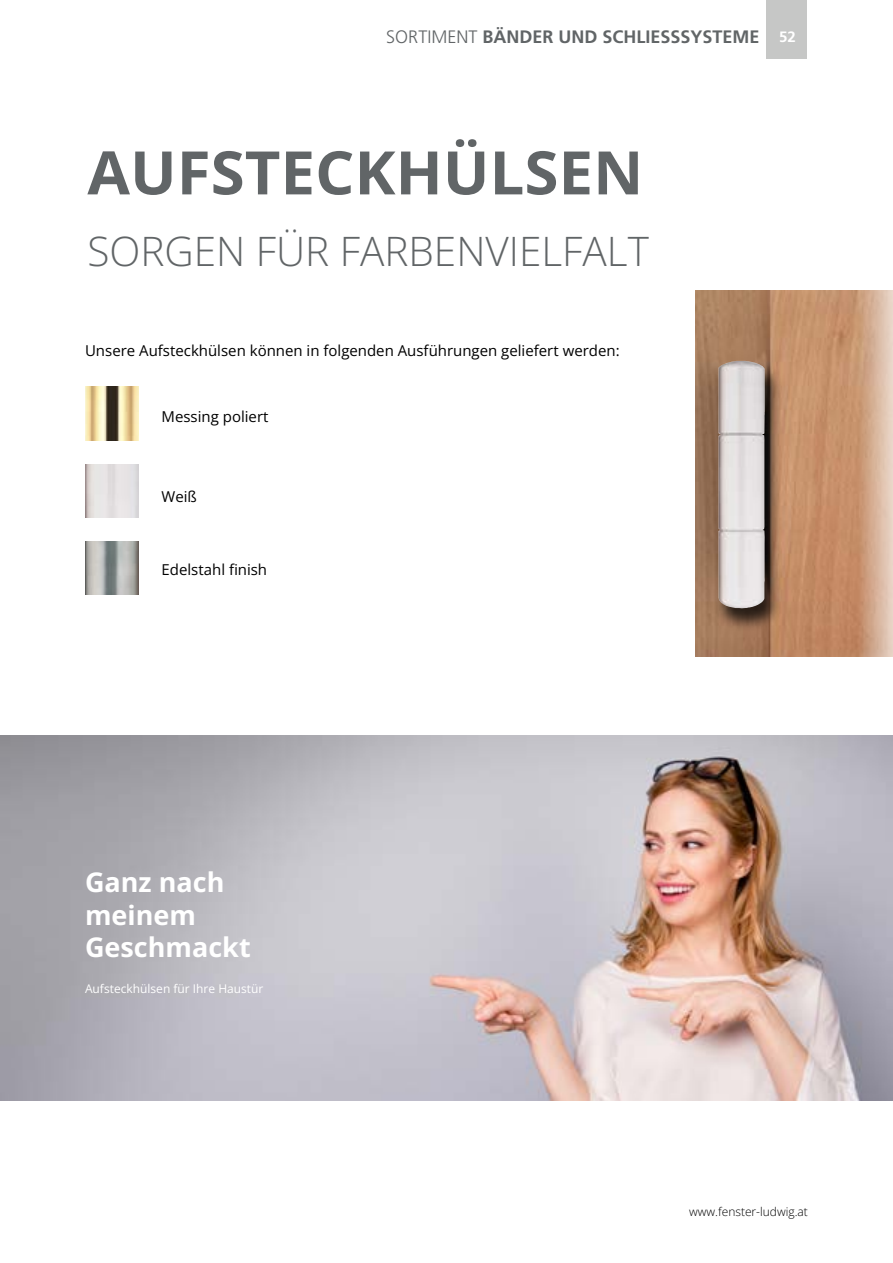
<style>
.page{position:relative;width:893px;height:1263px;background:#fff}
.page>*{position:absolute;margin:0;border:0;box-sizing:border-box;transform-origin:0 0}
.t1{font:700 60px "Open Sans";color:#616567}
.t2{font:300 40.5px "Open Sans";color:#616567}
.t3{font:700 27px/32.4px "Open Sans";color:#fff}
.t4{font:700 18px "Frutiger LT Std";color:#616567}
.t5{font:15px "Open Sans";color:#000}
.t6{font:700 15px "Frutiger LT Std";color:#fff}
.t7{font:12px "Open Sans";color:#fff}
.t8{font:300 12px "Open Sans";color:#000}
.s1{font-weight:300}
</style>
<div class="page">
<img style="left:0;top:736px;width:893px;height:364px">
<div style="left:766px;top:0;width:41px;height:58px;background:#c6c7c6"></div>
<img style="left:695px;top:290px;width:198px;height:366px">
<div style="left:714px;top:361px;width:68px;height:270px;background:#000;opacity:.75"></div>
<img style="left:718px;top:361px;width:47px;height:247px">
<img style="left:85px;top:464px;width:54px;height:54px">
<img style="left:85px;top:387px;width:54px;height:53px">
<img style="left:85px;top:541px;width:54px;height:54px">
<p class="t4" style="left:386px;top:26px;width:375px"><span class="s1">SORTIMENT</span> BÄNDER UND SCHLIESSSYSTEME</p>
<p class="t6" style="left:779px;top:28px;width:18px">52</p>
<h1 class="t1" style="left:87px;top:130px;width:557px">AUFSTECKHÜLSEN</h1>
<h2 class="t2" style="left:87px;top:224px;width:563px">SORGEN FÜR FARBENVIELFALT</h2>
<p class="t5" style="left:85px;top:340px;width:536px">Unsere Aufsteckhülsen können in folgenden Ausführungen geliefert werden:</p>
<p class="t5" style="left:162px;top:406px;width:108px">Messing poliert</p>
<p class="t5" style="left:162px;top:486px;width:37px">Weiß</p>
<p class="t5" style="left:162px;top:559px;width:107px">Edelstahl finish</p>
<h3 class="t3" style="left:85px;top:865px;width:167px">Ganz nach meinem<br>Geschmackt</h3>
<p class="t7" style="left:85px;top:980px;width:180px">Aufsteckhülsen für Ihre Haustür</p>
<p class="t8" style="left:689px;top:1203px;width:120px">www.fenster-ludwig.at</p>
</div>
